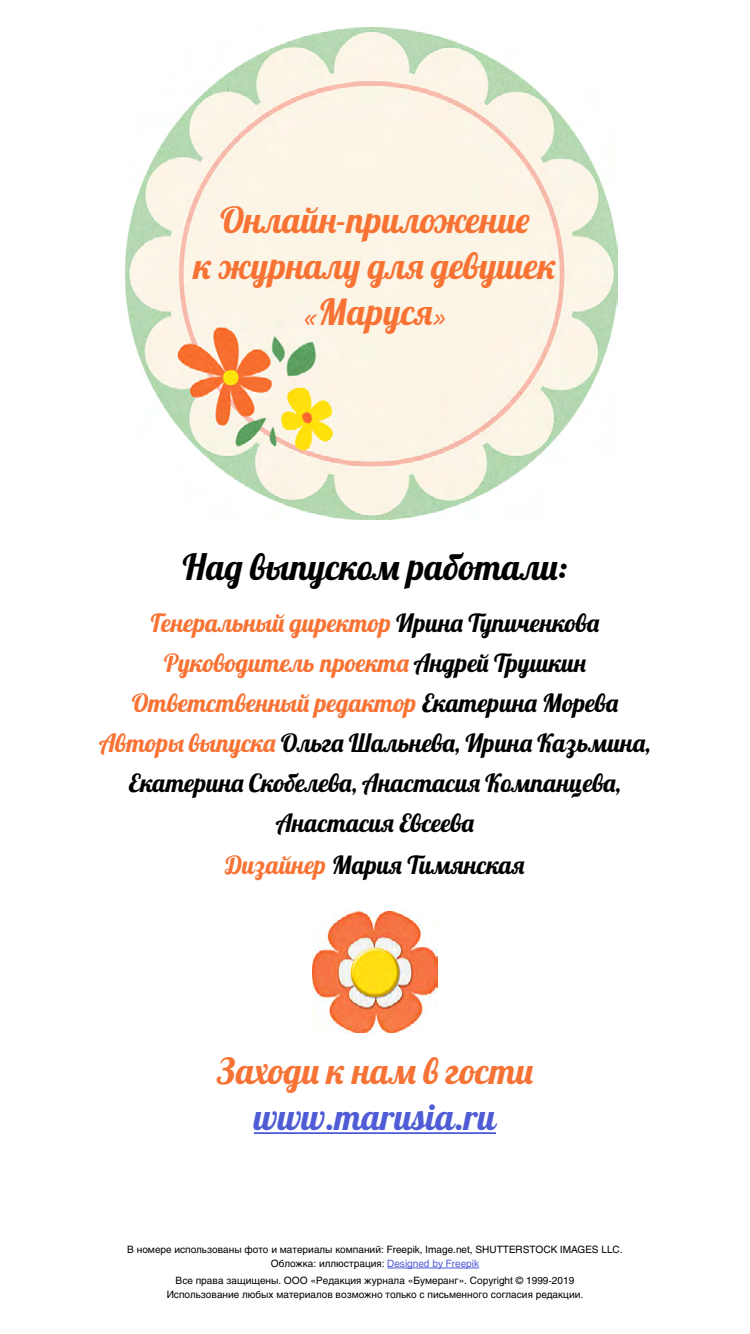
<style>
.page{position:relative;width:750px;height:1334px;background:#fff}
.page>*{position:absolute;margin:0;border:0;box-sizing:border-box;transform-origin:0 0}
.t1{font:36px/46px "Lobster";color:#f87233;text-align:center}
.t2{font:36px "Lobster";color:#000}
.t3{font:36px "Lobster";color:#f77335}
.t4{font:36px "Lobster";color:#4f5cd6}
.t5{font:25px/40.3px "Lobster";color:#000;text-align:center}
.t6{font:10px/14px "Helios C";color:#000;text-align:center}
.s1{font-family:"Studio Script CG"}
.s2{color:#f87233}
.s3{color:#4f5cd6}
</style>
<div class="page">
<img style="left:126px;top:27px;width:491px;height:492px">
<hr style="left:254px;top:1132px;width:242px;height:2px;background:#4f5cd6">
<img style="left:312px;top:912px;width:126px;height:120px">
<hr style="left:387px;top:1268px;width:92px;height:1px;background:#4f5cd6">
<h1 class="t1" style="left:194px;top:196px;width:364px">Онлайн-приложение<br>к журналу для девушек <span class="s1">«</span>Маруся<span class="s1">»</span></h1>
<h1 class="t2" style="left:183px;top:544px;width:386px">Над выпуском работали:</h1>
<p class="t5" style="left:100px;top:602px;width:552px"><span class="s2">Генеральный директор</span> Ирина Тупиченкова <span class="s2">Руководитель проекта</span> Андрей Трушкин <span class="s2">Ответственный редактор</span> Екатерина Морева <span class="s2">Авторы выпуска</span> Ольга Шальнева, Ирина Казьмина, Екатерина Скобелева, Анастасия Компанцева, Анастасия Евсеева<br><span class="s2">Дизайнер</span> Мария Тимянская</p>
<h1 class="t3" style="left:217px;top:1048px;width:318px">Заходи к нам в гости</h1>
<h1 class="t4" style="left:254px;top:1094px;width:244px">www.marusia.ru</h1>
<p class="t6" style="left:127px;top:1242px;width:497px">В номере использованы фото и материалы компаний: Freepik, Image.net, SHUTTERSTOCK IMAGES LLC.<br>Обложка: иллюстрация: <span class="s3">Designed by Freepik</span></p>
<p class="t6" style="left:167px;top:1273px;width:418px">Все права защищены. ООО «Редакция журнала «Бумеранг». Copyright © 1999-2019<br>Использование любых материалов возможно только с письменного согласия редакции.</p>
</div>
